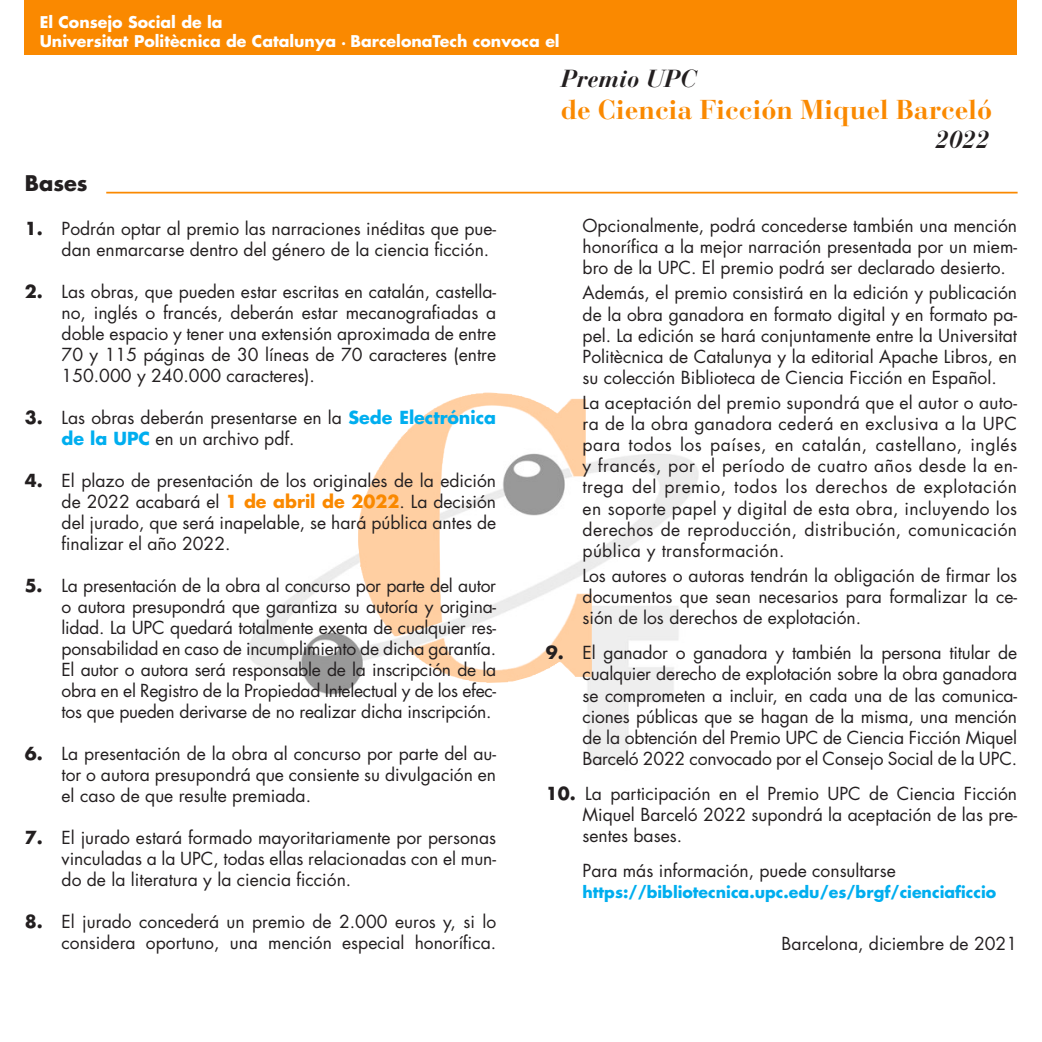
<style>
.page{position:relative;width:1042px;height:1042px;background:#fff}
.page>*{position:absolute;margin:0;border:0;box-sizing:border-box;transform-origin:0 0}
.t1{font:700 27.12px "Bauer Bodoni Std";color:#fa8900}
.t2{font:italic 700 24.5px "Bauer Bodoni Std";color:#231f20}
.t3{font:700 21px "Futura Std";color:#231f20}
.t4{font:17.5px/21px "Futura Std";color:#231f20;text-align:justify}
.t5{font:700 15.75px/18.9px "Futura Std";color:#fff}
.t6{font:700 15.75px "Futura Std";color:#00aeef}
.s1{font-size:13.12px}
.s2{font-weight:700}
.s3{font-weight:700;color:#00aeef}
.s4{font-weight:700;color:#fa8900}
</style>
<div class="page">
<img style="left:248px;top:401px;width:451px;height:363px">
<img style="left:357px;top:393px;width:135px;height:243px">
<div style="left:25px;top:0;width:992px;height:55px;background:#fa8900"></div>
<hr style="left:106px;top:192px;width:911px;height:1px;background:#fa8900">
<p class="t5" style="left:40px;top:12px;width:521px">El Consejo Social de la<br>Universitat Politècnica de Catalunya <span class="s1">·</span> BarcelonaTech convoca el</p>
<p class="t3" style="left:25px;top:169px;width:64px">Bases</p>
<p class="t4" style="left:62px;top:218px;width:436px;text-indent:-37px"><span class="s2">1.</span> Podrán optar al premio las narraciones inéditas que pue&shy;dan enmarcarse dentro del género de la ciencia ficción.</p>
<p class="t4" style="left:62px;top:281px;width:436px;text-indent:-37px"><span class="s2">2.</span> Las obras, que pueden estar escritas en catalán, castella&shy;no, inglés o francés, deberán estar mecanografiadas a doble espacio y tener una extensión aproximada de entre 70 y 115 páginas de 30 líneas de 70 caracteres (entre 150.000 y 240.000 caracteres).</p>
<p class="t4" style="left:62px;top:407px;width:436px;text-indent:-37px"><span class="s2">3.</span> Las obras deberán presentarse en la <span class="s3">Sede Electrónica de la UPC</span> en un archivo pdf.</p>
<p class="t4" style="left:62px;top:470px;width:436px;text-indent:-37px"><span class="s2">4.</span> El plazo de presentación de los originales de la edición de 2022 acabará el <span class="s4">1 de abril de 2022</span>. La decisión del jurado, que será inapelable, se hará pública antes de finalizar el año 2022.</p>
<p class="t4" style="left:62px;top:575px;width:436px;text-indent:-37px"><span class="s2">5.</span> La presentación de la obra al concurso por parte del autor o autora presupondrá que garantiza su autoría y origina&shy;lidad. La UPC quedará totalmente exenta de cualquier res&shy;ponsabilidad en caso de incumplimiento de dicha garantía.<br>El autor o autora será responsable de la inscripción de la obra en el Registro de la Propiedad Intelectual y de los efec&shy;tos que pueden derivarse de no realizar dicha inscripción.</p>
<p class="t4" style="left:62px;top:743px;width:436px;text-indent:-37px"><span class="s2">6.</span> La presentación de la obra al concurso por parte del au&shy;tor o autora presupondrá que consiente su divulgación en el caso de que resulte premiada.</p>
<p class="t4" style="left:62px;top:827px;width:436px;text-indent:-37px"><span class="s2">7.</span> El jurado estará formado mayoritariamente por personas vinculadas a la UPC, todas ellas relacionadas con el mun&shy;do de la literatura y la ciencia ficción.</p>
<p class="t4" style="left:25px;top:911px;width:473px;text-align:right"><span class="s2">8.</span> El jurado concederá un premio de 2.000 euros y, si lo considera oportuno, una mención especial honorífica.</p>
<h2 class="t2" style="left:561px;top:64px;width:138px">Premio UPC</h2>
<h1 class="t1" style="left:561px;top:93px;width:433px">de Ciencia Ficción Miquel Barceló</h1>
<h2 class="t2" style="left:935px;top:125px;width:56px">2022</h2>
<p class="t4" style="left:582px;top:215px;width:436px">Opcionalmente, podrá concederse también una mención honorífica a la mejor narración presentada por un miem&shy;bro de la UPC. El premio podrá ser declarado desierto.</p>
<p class="t4" style="left:582px;top:283px;width:436px">Además, el premio consistirá en la edición y publicación de la obra ganadora en formato digital y en formato pa&shy;pel. La edición se hará conjuntamente entre la Universitat Politècnica de Catalunya y la editorial Apache Libros, en su colección Biblioteca de Ciencia Ficción en Español.</p>
<p class="t4" style="left:582px;top:393px;width:436px">La aceptación del premio supondrá que el autor o auto&shy;ra de la obra ganadora cederá en exclusiva a la UPC para todos los países, en catalán, castellano, inglés y francés, por el período de cuatro años desde la en&shy;trega del premio, todos los derechos de explotación en soporte papel y digital de esta obra, incluyendo los derechos de reproducción, distribución, comunicación pública y transformación.</p>
<p class="t4" style="left:582px;top:566px;width:436px">Los autores o autoras tendrán la obligación de firmar los documentos que sean necesarios para formalizar la ce&shy;sión de los derechos de explotación.</p>
<p class="t4" style="left:582px;top:643px;width:436px;text-indent:-37px"><span class="s2">9.</span> El ganador o ganadora y también la persona titular de cualquier derecho de explotación sobre la obra ganadora se comprometen a incluir, en cada una de las comunica&shy;ciones públicas que se hagan de la misma, una mención de la obtención del Premio UPC de Ciencia Ficción Miquel Barceló 2022 convocado por el Consejo Social de la UPC.</p>
<p class="t4" style="left:582px;top:783px;width:436px;text-indent:-37px"><span class="s2">10.</span> La participación en el Premio UPC de Ciencia Ficción Miquel Barceló 2022 supondrá la aceptación de las pre&shy;sentes bases.</p>
<p class="t4" style="left:582px;top:860px;width:315px">Para más información, puede consultarse</p>
<p class="t6" style="left:582px;top:881px;width:415px">https://bibliotecnica.upc.edu/es/brgf/cienciaficcio</p>
<p class="t4" style="left:781px;top:933px;width:237px">Barcelona, diciembre de 2021</p>
</div>
